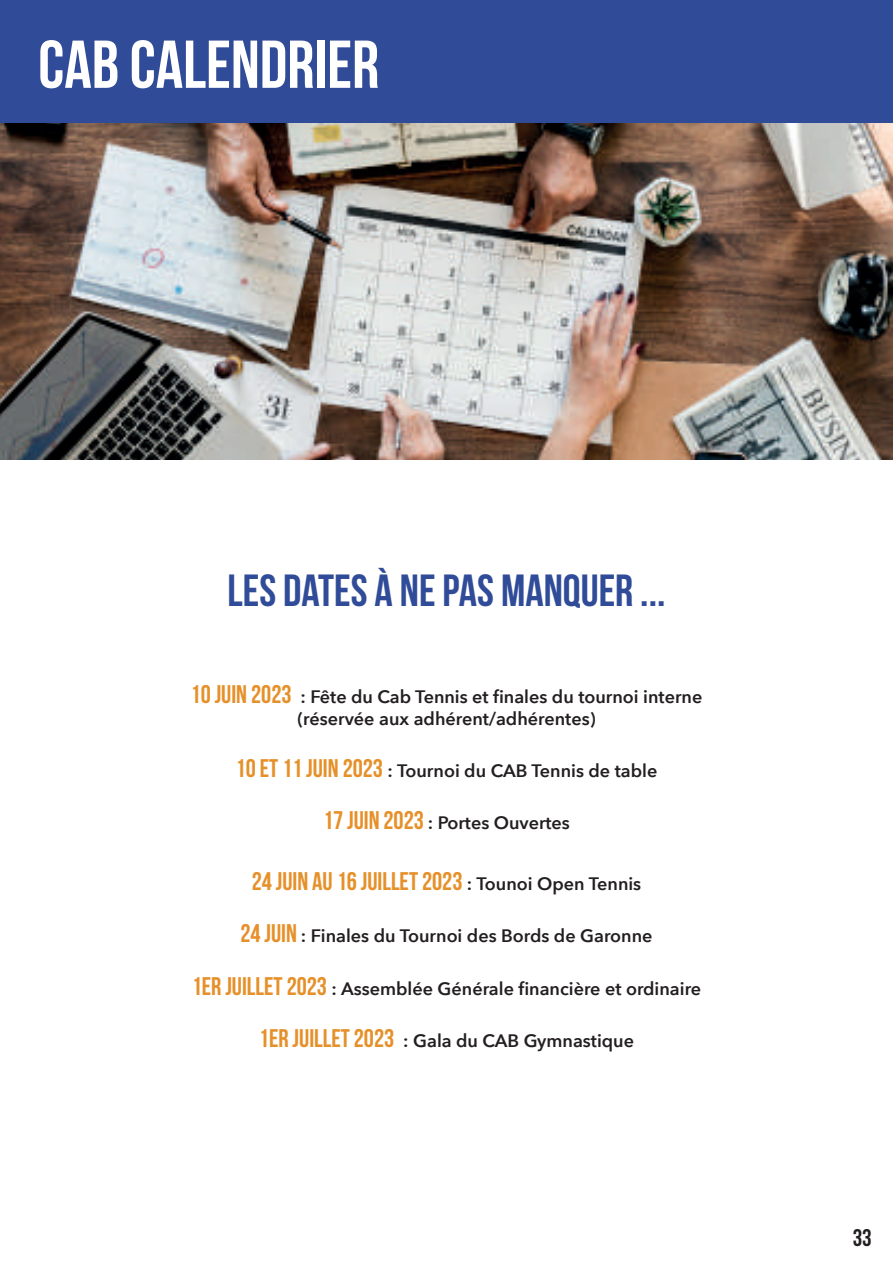
<style>
.page{position:relative;width:893px;height:1263px;background:#fff}
.page>*{position:absolute;margin:0;border:0;box-sizing:border-box;transform-origin:0 0}
.t1{font:67.5px "Bebas Neue";color:#fff}
.t2{font:45px "Bebas Neue";color:#304b98}
.t3{font:25.5px "Bebas Neue";color:#e6902a}
.t4{font:24px "Bebas Neue";color:#231f20}
.t5{font:600 18px/21.6px "Avenir Next";color:#231f20;text-align:center}
.s1{font-family:"Bebas Neue";font-weight:400;font-size:25.5px;color:#e6902a}
.s2{font-family:"Avenir Next";font-weight:600;font-size:18px;color:#231f20}
</style>
<div class="page">
<div style="left:0;top:0;width:893px;height:126px;background:#304b97"></div>
<img style="left:0;top:123px;width:893px;height:336px">
<h1 class="t1" style="left:38px;top:27px;width:342px">CAB CALENDRIER</h1>
<h2 class="t2" style="left:228px;top:565px;width:439px">LES DATES À NE PAS MANQUER ...</h2>
<p class="t5" style="left:191px;top:685px;width:513px"><span class="s1">10 JUIN 2023</span> : Fête du Cab Tennis et finales du tournoi interne (réservée aux adhérent/adhérentes)</p>
<p class="t5" style="left:236px;top:759px;width:423px"><span class="s1">10 ET 11 JUIN 2023</span> : Tournoi du CAB Tennis de table</p>
<p class="t5" style="left:323px;top:811px;width:248px"><span class="s1">17 JUIN 2023</span> : Portes Ouvertes</p>
<h3 class="t3" style="left:252px;top:867px;width:391px">24 JUIN AU 16 JUILLET 2023 <span class="s2">: Tounoi Open Tennis</span></h3>
<p class="t5" style="left:240px;top:925px;width:414px"><span class="s1">24 JUIN</span> : Finales du Tournoi des Bords de Garonne</p>
<p class="t5" style="left:192px;top:977px;width:511px"><span class="s1">1ER JUILLET 2023</span> : Assemblée Générale financière et ordinaire</p>
<p class="t5" style="left:259px;top:1029px;width:377px"><span class="s1">1ER JUILLET 2023</span> : Gala du CAB Gymnastique</p>
<h3 class="t4" style="left:853px;top:1224px;width:21px">33</h3>
</div>
